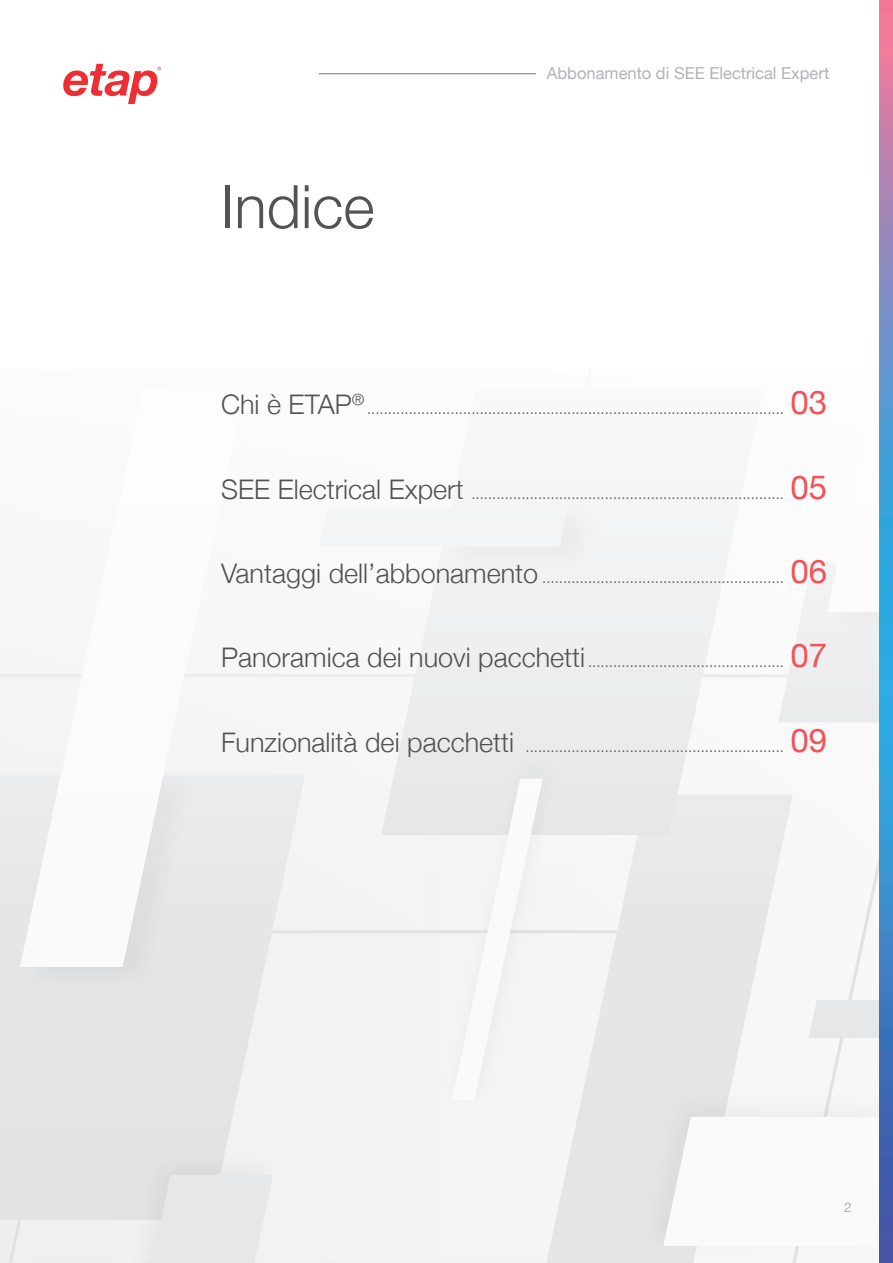
<style>
.page{position:relative;width:893px;height:1263px;background:#fff}
.page>*{position:absolute;margin:0;border:0;box-sizing:border-box;transform-origin:0 0}
.t1{font:300 60px "Helvetica Neue";color:#555252}
.t2{font:300 27px "Helvetica Neue";color:#555252}
.t3{font:16.5px "Helvetica Neue";color:#b2b3b7}
.t4{font:300 15px "Helvetica Neue";color:#555252}
.t5{font:13.5px "Helvetica Neue";color:#b2b3b7}
.s1{font-weight:400;font-size:33px;color:#f05359}
.s2{font-size:27px}
</style>
<div class="page">
<div style="left:0;top:369px;width:893px;height:894px;background:#f8f8f8"></div>
<svg style="left:0;top:674px;width:429px;height:260px"></svg>
<svg style="left:831px;top:858px;width:48px;height:224px"></svg>
<div style="left:809px;top:1000px;width:70px;height:38px;background:#e6e7e9"></div>
<svg style="left:0;top:773px;width:306px;height:446px"></svg>
<svg style="left:546px;top:795px;width:246px;height:468px"></svg>
<img style="left:629px;top:1082px;width:205px;height:181px">
<svg style="left:663px;top:1117px;width:171px;height:129px"></svg>
<div style="left:11px;top:756px;width:195px;height:245px;background:#e4e5e7"></div>
<svg style="left:20px;top:674px;width:225px;height:293px"></svg>
<svg style="left:381px;top:655px;width:383px;height:180px"></svg>
<svg style="left:433px;top:508px;width:135px;height:38px"></svg>
<svg style="left:778px;top:612px;width:101px;height:110px"></svg>
<img style="left:429px;top:744px;width:143px;height:373px">
<svg style="left:452px;top:778px;width:91px;height:322px"></svg>
<img style="left:92px;top:1141px;width:198px;height:122px">
<svg style="left:149px;top:1175px;width:124px;height:88px;background:#e6e7e9"></svg>
<svg style="left:63px;top:64px;width:98px;height:40px"></svg>
<svg style="left:879px;top:0;width:14px;height:1263px;background:#5d8ac3"></svg>
<hr style="left:319px;top:74px;width:217px;height:1px;background:#231f20">
<h1 class="t1" style="left:221px;top:158px;width:155px">Indice</h1>
<p class="t3" style="left:547px;top:62px;width:284px">Abbonamento di SEE Electrical Expert</p>
<h2 class="t2" style="left:221px;top:383px;width:145px">Chi è ETAP<sup>®</sup></h2>
<p class="t4" style="left:367px;top:397px;width:462px">.................................................................................................... <span class="s1">03</span></p>
<p class="t4" style="left:221px;top:481px;width:607px"><span class="s2">SEE Electrical Expert</span> ........................................................................... <span class="s1">05</span></p>
<p class="t4" style="left:221px;top:566px;width:607px"><span class="s2">Vantaggi dell’abbonamento</span> .......................................................... <span class="s1">06</span></p>
<p class="t4" style="left:221px;top:650px;width:607px"><span class="s2">Panoramica dei nuovi pacchetti</span> ............................................... <span class="s1">07</span></p>
<p class="t4" style="left:221px;top:734px;width:607px"><span class="s2">Funzionalità dei pacchetti</span> .............................................................. <span class="s1">09</span></p>
<p class="t5" style="left:844px;top:1197px;width:9px">2</p>
</div>
